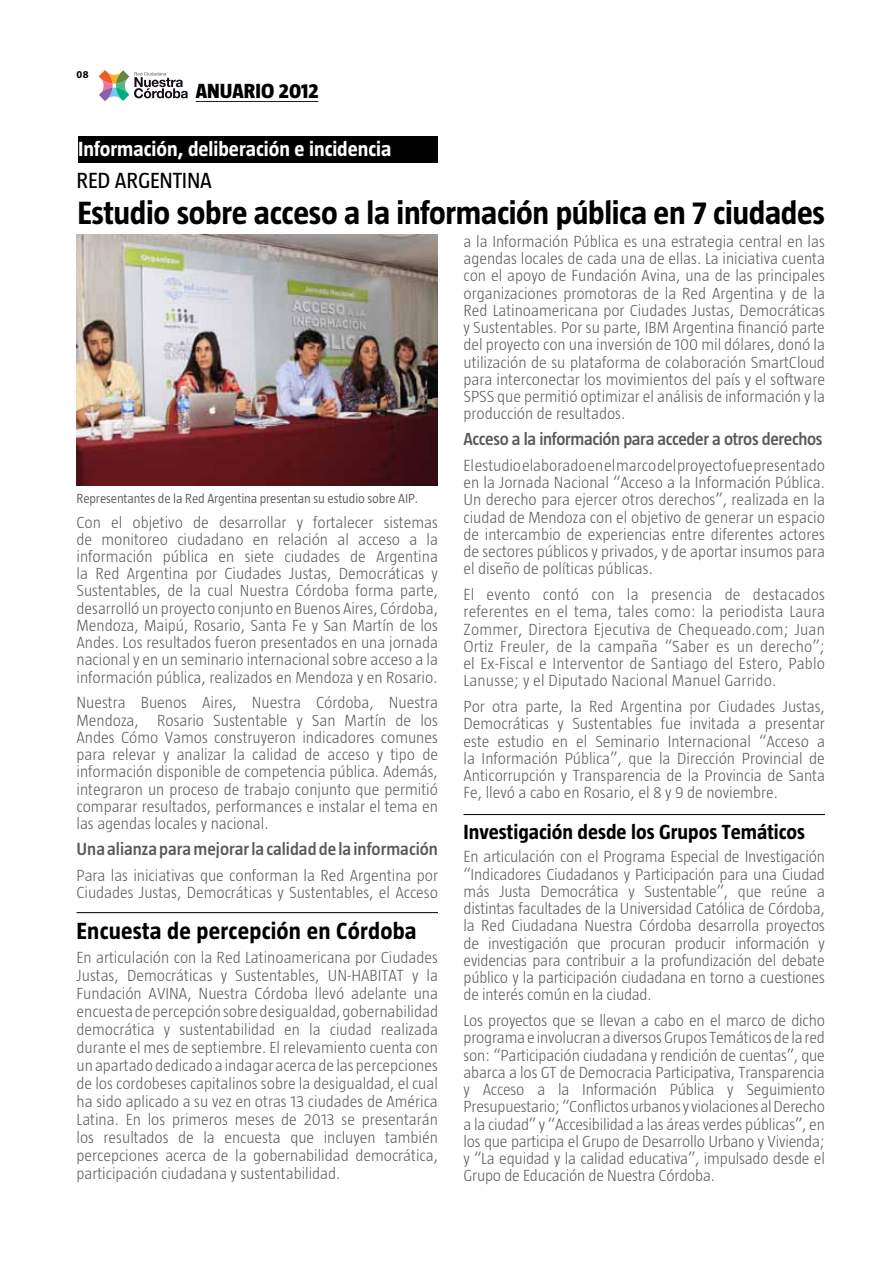
<style>
.page{position:relative;width:893px;height:1263px;background:#fff}
.page>*{position:absolute;margin:0;border:0;box-sizing:border-box;transform-origin:0 0}
.t1{font:700 33px "Taz";letter-spacing:-.01em;color:#000}
.t2{font:700 24px "Taz";letter-spacing:.01em;color:#000}
.t3{font:22.5px "Taz";letter-spacing:-.01em;color:#000}
.t4{font:700 21px "Taz";color:#000}
.t5{font:700 21px "Taz";color:#fff}
.t6{font:800 21px "Taz";color:#000}
.t7{font:600 18px "Taz";letter-spacing:-.01em;color:#58595b}
.t8{font:300 16.5px/17.2px "Taz";color:#58595b;text-align:justify}
.t9{font:300 13.5px "Taz";letter-spacing:-.01em;color:#58595b}
.t10{font:700 10.5px "Myriad Pro";color:#000}
</style>
<div class="page">
<svg style="left:99px;top:70px;width:89px;height:31px"></svg>
<hr style="left:196px;top:101px;width:122px;height:1px;background:#000">
<div style="left:78px;top:136px;width:360px;height:26px;background:#000"></div>
<img style="left:77px;top:235px;width:361px;height:251px">
<hr style="left:463px;top:814px;width:362px;height:1px;background:#000">
<hr style="left:77px;top:912px;width:361px;height:1px;background:#000">
<p class="t10" style="left:77px;top:68px;width:14px">08</p>
<p class="t6" style="left:196px;top:79px;width:124px">ANUARIO 2012</p>
<p class="t5" style="left:78px;top:137px;width:315px">Información, deliberación e incidencia</p>
<h3 class="t3" style="left:77px;top:168px;width:137px">RED ARGENTINA</h3>
<h1 class="t1" style="left:77px;top:194px;width:749px">Estudio sobre acceso a la información pública en 7 ciudades</h1>
<p class="t9" style="left:77px;top:490px;width:343px">Representantes de la Red Argentina presentan su estudio sobre AIP.</p>
<p class="t8" style="left:77px;top:513px;width:363px">Con el objetivo de desarrollar y fortalecer sistemas de monitoreo ciudadano en relación al acceso a la información pública en siete ciudades de Argentina la Red Argentina por Ciudades Justas, Democráticas y Sustentables, de la cual Nuestra Córdoba forma parte, desarrolló un proyecto conjunto en Buenos Aires, Córdoba, Mendoza, Maipú, Rosario, Santa Fe y San Martín de los Andes. Los resultados fueron presentados en una jornada nacional y en un seminario internacional sobre acceso a la información pública, realizados en Mendoza y en Rosario.</p>
<p class="t8" style="left:77px;top:694px;width:363px">Nuestra Buenos Aires, Nuestra Córdoba, Nuestra Mendoza, Rosario Sustentable y San Martín de los Andes Cómo Vamos construyeron indicadores comunes para relevar y analizar la calidad de acceso y tipo de información disponible de competencia pública. Además, integraron un proceso de trabajo conjunto que permitió comparar resultados, performances e instalar el tema en las agendas locales y nacional.</p>
<p class="t7" style="left:77px;top:839px;width:363px">Una alianza para mejorar la calidad de la información</p>
<p class="t8" style="left:77px;top:866px;width:363px">Para las iniciativas que conforman la Red Argentina por<br>Ciudades Justas, Democráticas y Sustentables, el Acceso</p>
<h2 class="t2" style="left:77px;top:917px;width:342px">Encuesta de percepción en Córdoba</h2>
<p class="t8" style="left:77px;top:948px;width:363px;line-height:18px">En articulación con la Red Latinoamericana por Ciudades Justas, Democráticas y Sustentables, UN-HABITAT y la Fundación AVINA, Nuestra Córdoba llevó adelante una encuesta de percepción sobre desigualdad, gobernabilidad democrática y sustentabilidad en la ciudad realizada durante el mes de septiembre. El relevamiento cuenta con un apartado dedicado a indagar acerca de las percepciones de los cordobeses capitalinos sobre la desigualdad, el cual ha sido aplicado a su vez en otras 13 ciudades de América Latina. En los primeros meses de 2013 se presentarán los resultados de la encuesta que incluyen también percepciones acerca de la gobernabilidad democrática, participación ciudadana y sustentabilidad.</p>
<p class="t8" style="left:463px;top:233px;width:363px">a la Información Pública es una estrategia central en las agendas locales de cada una de ellas. La iniciativa cuenta con el apoyo de Fundación Avina, una de las principales organizaciones promotoras de la Red Argentina y de la Red Latinoamericana por Ciudades Justas, Democráticas y Sustentables. Por su parte, IBM Argentina financió parte del proyecto con una inversión de 100 mil dólares, donó la utilización de su plataforma de colaboración SmartCloud para interconectar los movimientos del país y el software SPSS que permitió optimizar el análisis de información y la producción de resultados.</p>
<p class="t7" style="left:463px;top:429px;width:361px">Acceso a la información para acceder a otros derechos</p>
<p class="t8" style="left:463px;top:457px;width:363px">El estudio elaborado en el marco del proyecto fue presentado en la Jornada Nacional “Acceso a la Información Pública.<br>Un derecho para ejercer otros derechos”, realizada en la ciudad de Mendoza con el objetivo de generar un espacio de intercambio de experiencias entre diferentes actores de sectores públicos y privados, y de aportar insumos para el diseño de políticas públicas.</p>
<p class="t8" style="left:463px;top:586px;width:363px">El evento contó con la presencia de destacados referentes en el tema, tales como: la periodista Laura Zommer, Directora Ejecutiva de Chequeado.com; Juan Ortiz Freuler, de la campaña “Saber es un derecho”; el Ex-Fiscal e Interventor de Santiago del Estero, Pablo Lanusse; y el Diputado Nacional Manuel Garrido.</p>
<p class="t8" style="left:463px;top:698px;width:363px">Por otra parte, la Red Argentina por Ciudades Justas, Democráticas y Sustentables fue invitada a presentar este estudio en el Seminario Internacional “Acceso a la Información Pública”, que la Dirección Provincial de Anticorrupción y Transparencia de la Provincia de Santa Fe, llevó a cabo en Rosario, el 8 y 9 de noviembre.</p>
<p class="t4" style="left:463px;top:820px;width:343px">Investigación desde los Grupos Temáticos</p>
<p class="t8" style="left:463px;top:848px;width:363px">En articulación con el Programa Especial de Investigación “Indicadores Ciudadanos y Participación para una Ciudad más Justa Democrática y Sustentable”, que reúne a distintas facultades de la Universidad Católica de Córdoba, la Red Ciudadana Nuestra Córdoba desarrolla proyectos de investigación que procuran producir información y evidencias para contribuir a la profundización del debate público y la participación ciudadana en torno a cuestiones de interés común en la ciudad.</p>
<p class="t8" style="left:463px;top:1012px;width:363px">Los proyectos que se llevan a cabo en el marco de dicho programa e involucran a diversos Grupos Temáticos de la red son: “Participación ciudadana y rendición de cuentas”, que abarca a los GT de Democracia Participativa, Transparencia y Acceso a la Información Pública y Seguimiento Presupuestario; “Conflictos urbanos y violaciones al Derecho a la ciudad” y “Accesibilidad a las áreas verdes públicas”, en los que participa el Grupo de Desarrollo Urbano y Vivienda; y “La equidad y la calidad educativa”, impulsado desde el Grupo de Educación de Nuestra Córdoba.</p>
</div>
